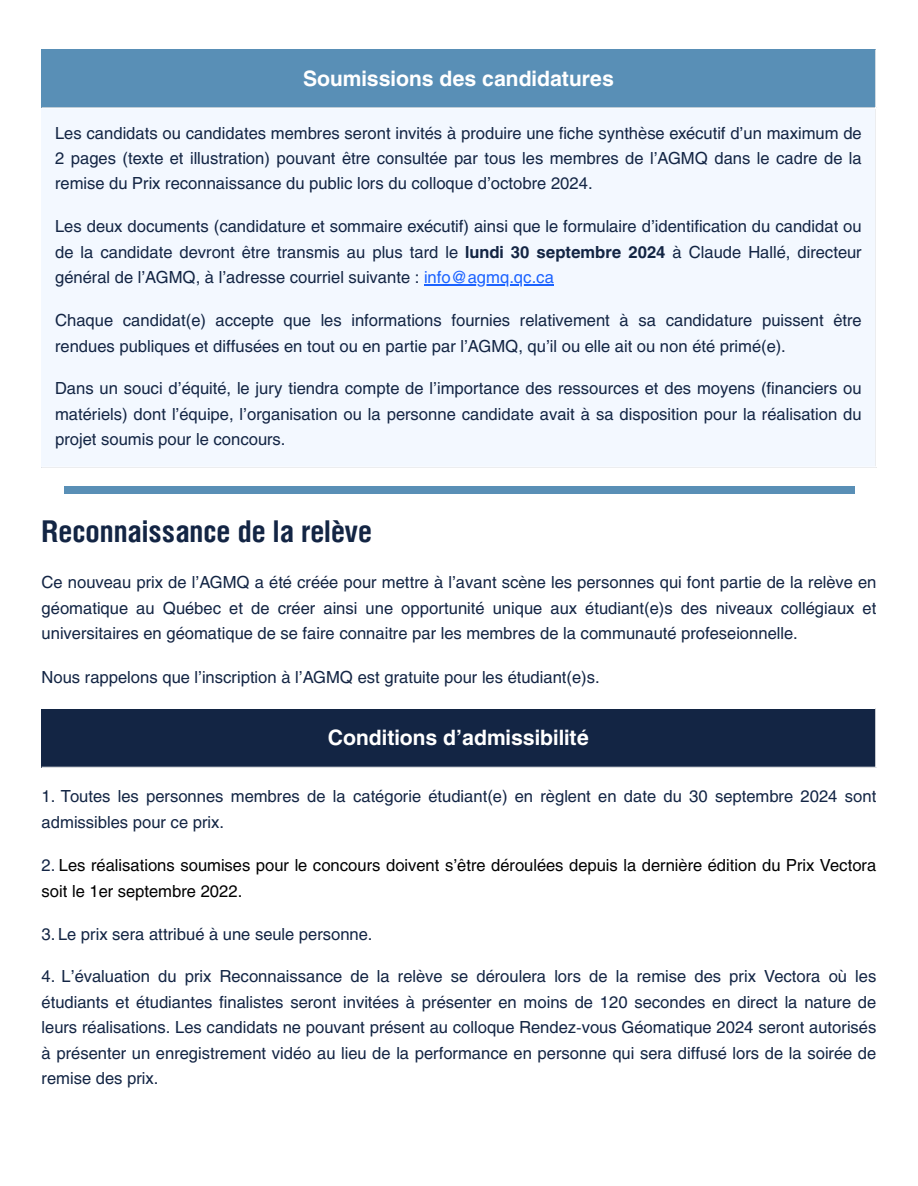
<style>
.page{position:relative;width:918px;height:1186px;background:#fff}
.page>*{position:absolute;margin:0;border:0;box-sizing:border-box;transform-origin:0 0}
.t1{font:700 30px "Helios Cond";color:#132544}
.t2{font:700 21px "Helios";color:#fff}
.t3{font:16.5px/25.3px "Helios";color:#132544;text-align:justify}
.t4{font:16.5px/25.8px "Helios";color:#000}
.s1{font-weight:700}
.s2{color:#1a62ff}
.s3{color:#132544}
</style>
<div class="page">
<div style="left:42px;top:50px;width:834px;height:58px;background:#598fb6"></div>
<div style="left:42px;top:108px;width:834px;height:359px;background:#f3f8ff"></div>
<hr style="left:424px;top:284px;width:130px;height:1px;background:#1a62ff">
<hr style="left:875px;top:50px;width:1px;height:417px;background:#fff">
<hr style="left:42px;top:107px;width:834px;height:1px;background:#fff">
<div style="left:64px;top:486px;width:790px;height:8px;background:#598fb6"></div>
<div style="left:42px;top:709px;width:834px;height:58px;background:#132544"></div>
<hr style="left:875px;top:709px;width:1px;height:58px;background:#fff">
<p class="t2" style="left:303px;top:65px;width:312px">Soumissions des candidatures</p>
<p class="t3" style="left:55px;top:120px;width:808px">Les candidats ou candidates membres seront invités à produire une fiche synthèse exécutif d’un maximum de 2 pages (texte et illustration) pouvant être consultée par tous les membres de l’AGMQ dans le cadre de la remise du Prix reconnaissance du public lors du colloque d’octobre 2024.</p>
<p class="t3" style="left:55px;top:213px;width:808px">Les deux documents (candidature et sommaire exécutif) ainsi que le formulaire d’identification du candidat ou de la candidate devront être transmis au plus tard le <span class="s1">lundi 30 septembre 2024</span> à Claude Hallé, directeur général de l’AGMQ, à l’adresse courriel suivante : <span class="s2">info@agmq.qc.ca</span></p>
<p class="t3" style="left:55px;top:306px;width:808px;line-height:25.8px">Chaque candidat(e) accepte que les informations fournies relativement à sa candidature puissent être rendues publiques et diffusées en tout ou en partie par l’AGMQ, qu’il ou elle ait ou non été primé(e).</p>
<p class="t3" style="left:55px;top:375px;width:808px">Dans un souci d’équité, le jury tiendra compte de l’importance des ressources et des moyens (financiers ou matériels) dont l’équipe, l’organisation ou la personne candidate avait à sa disposition pour la réalisation du projet soumis pour le concours.</p>
<h1 class="t1" style="left:42px;top:511px;width:332px">Reconnaissance de la relève</h1>
<p class="t3" style="left:42px;top:569px;width:836px">Ce nouveau prix de l’AGMQ a été créée pour mettre à l’avant scène les personnes qui font partie de la relève en géomatique au Québec et de créer ainsi une opportunité unique aux étudiant(e)s des niveaux collégiaux et universitaires en géomatique de se faire connaitre par les membres de la communauté profeseionnelle.</p>
<p class="t3" style="left:42px;top:664px;width:560px">Nous rappelons que l’inscription à l’AGMQ est gratuite pour les étudiant(e)s.</p>
<p class="t2" style="left:328px;top:724px;width:262px">Conditions d’admissibilité</p>
<p class="t3" style="left:42px;top:783px;width:836px;line-height:25.8px">1. Toutes les personnes membres de la catégorie étudiant(e) en règlent en date du 30 septembre 2024 sont admissibles pour ce prix.</p>
<p class="t4" style="left:42px;top:852px;width:836px"><span class="s3">2.</span> Les réalisations soumises pour le concours doivent s’être déroulées depuis la dernière édition du Prix Vectora soit le 1er septembre 2022.</p>
<p class="t3" style="left:42px;top:920px;width:332px">3. Le prix sera attribué à une seule personne.</p>
<p class="t3" style="left:42px;top:963px;width:836px">4. L’évaluation du prix Reconnaissance de la relève se déroulera lors de la remise des prix Vectora où les étudiants et étudiantes finalistes seront invitées à présenter en moins de 120 secondes en direct la nature de leurs réalisations. Les candidats ne pouvant présent au colloque Rendez-vous Géomatique 2024 seront autorisés à présenter un enregistrement vidéo au lieu de la performance en personne qui sera diffusé lors de la soirée de remise des prix.</p>
</div>
